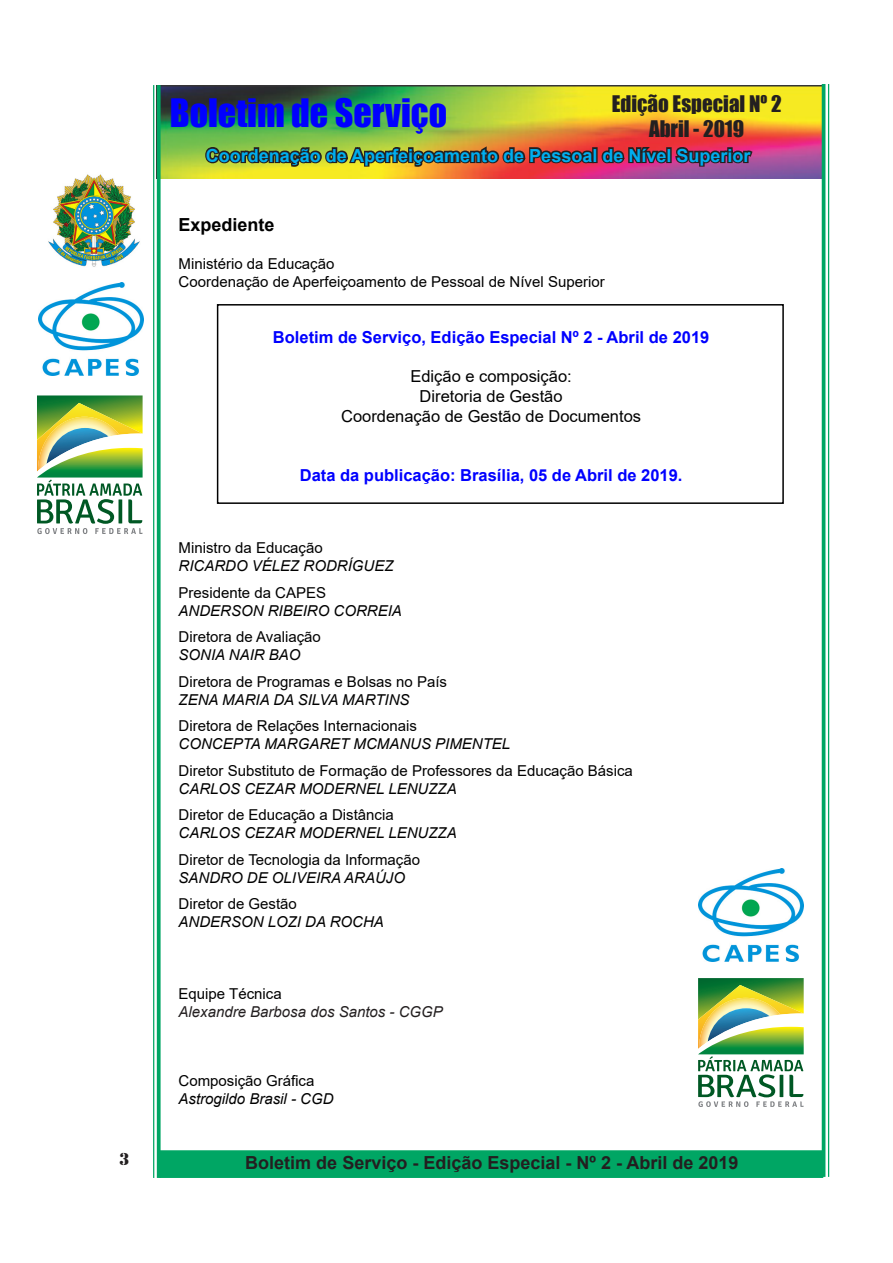
<style>
.page{position:relative;width:893px;height:1263px;background:#fff}
.page>*{position:absolute;margin:0;border:0;box-sizing:border-box;transform-origin:0 0}
.t1{font:36px "Impact";color:#00f}
.t2{font:21px/25.2px "Impact";color:#231f20;text-align:center}
.t3{font:700 18px "Arial";color:#00aeef}
.t4{font:700 18px "Arial";color:#231f20}
.t5{font:700 18px "Arial";color:#000}
.t6{font:18px "Stencil";color:#231f20}
.t7{font:700 16.5px "Arial";color:#00f}
.t8{font:16.5px "Arial";color:#000}
.t9{font:15px "Arial";color:#000}
.t10{font:italic 15px "Arial";color:#000}
.t11{font:italic 15px "Arial";color:#231f20}
</style>
<div class="page">
<img style="left:161px;top:85px;width:661px;height:93px">
<div style="left:159px;top:1150px;width:664px;height:28px;background:#00a664;border:2px solid #00a664"></div>
<hr style="left:153px;top:85px;width:1px;height:1093px;background:#00a664">
<svg style="left:157px;top:85px;width:4px;height:1093px;background:#17ad71"></svg>
<svg style="left:203px;top:137px;width:551px;height:31px;background:#8d5f37"></svg>
<hr style="left:822px;top:84px;width:3px;height:1093px;background:#00a664">
<hr style="left:828px;top:84px;width:1px;height:1093px;background:#00a664">
<img style="left:48px;top:174px;width:92px;height:93px">
<img style="left:38px;top:283px;width:106px;height:92px">
<svg style="left:37px;top:395px;width:106px;height:139px"></svg>
<div style="left:217px;top:304px;width:567px;height:200px;border:2px solid #000"></div>
<img style="left:698px;top:868px;width:106px;height:93px">
<svg style="left:698px;top:978px;width:106px;height:129px"></svg>
<p class="t6" style="left:119px;top:1148px;width:12px">3</p>
<h1 class="t1" style="left:170px;top:85px;width:279px">Boletim de Serviço</h1>
<h2 class="t2" style="left:612px;top:90px;width:171px">Edição Especial Nº 2<br>Abril - 2019</h2>
<p class="t3" style="left:206px;top:143px;width:546px">Coordenação de Aperfeiçoamento de Pessoal de Nível Superior</p>
<p class="t5" style="left:179px;top:212px;width:98px">Expediente</p>
<p class="t9" style="left:179px;top:253px;width:157px">Ministério da Educação</p>
<p class="t9" style="left:179px;top:271px;width:428px">Coordenação de Aperfeiçoamento de Pessoal de Nível Superior</p>
<p class="t7" style="left:273px;top:325px;width:438px">Boletim de Serviço, Edição Especial Nº 2 - Abril de 2019</p>
<p class="t8" style="left:410px;top:365px;width:163px">Edição e composição:</p>
<p class="t8" style="left:420px;top:385px;width:145px">Diretoria de Gestão</p>
<p class="t8" style="left:341px;top:405px;width:301px">Coordenação de Gestão de Documentos</p>
<p class="t7" style="left:300px;top:464px;width:384px">Data da publicação: Brasília, 05 de Abril de 2019.</p>
<p class="t9" style="left:179px;top:538px;width:146px">Ministro da Educação</p>
<p class="t10" style="left:179px;top:556px;width:217px">RICARDO VÉLEZ RODRÍGUEZ</p>
<p class="t9" style="left:179px;top:582px;width:149px">Presidente da CAPES</p>
<p class="t10" style="left:179px;top:601px;width:225px">ANDERSON RIBEIRO CORREIA</p>
<p class="t9" style="left:179px;top:627px;width:144px">Diretora de Avaliação</p>
<p class="t10" style="left:179px;top:645px;width:123px">SONIA NAIR BAO</p>
<p class="t9" style="left:179px;top:671px;width:270px">Diretora de Programas e Bolsas no País</p>
<p class="t10" style="left:179px;top:690px;width:232px">ZENA MARIA DA SILVA MARTINS</p>
<p class="t9" style="left:179px;top:716px;width:240px">Diretora de Relações Internacionais</p>
<p class="t10" style="left:179px;top:734px;width:333px">CONCEPTA MARGARET MCMANUS PIMENTEL</p>
<p class="t9" style="left:179px;top:760px;width:456px">Diretor Substituto de Formação de Professores da Educação Básica</p>
<p class="t10" style="left:179px;top:779px;width:280px">CARLOS CEZAR MODERNEL LENUZZA</p>
<p class="t9" style="left:179px;top:804px;width:217px">Diretor de Educação a Distância</p>
<p class="t10" style="left:179px;top:823px;width:280px">CARLOS CEZAR MODERNEL LENUZZA</p>
<p class="t9" style="left:179px;top:849px;width:243px">Diretor de Tecnologia da Informação</p>
<p class="t10" style="left:179px;top:868px;width:228px">SANDRO DE OLIVEIRA ARAÚJO</p>
<p class="t9" style="left:179px;top:893px;width:120px">Diretor de Gestão</p>
<p class="t10" style="left:179px;top:912px;width:207px">ANDERSON LOZI DA ROCHA</p>
<p class="t9" style="left:179px;top:983px;width:105px">Equipe Técnica</p>
<p class="t11" style="left:179px;top:1002px;width:266px">Alexandre Barbosa dos Santos - CGGP</p>
<p class="t9" style="left:179px;top:1070px;width:137px">Composição Gráfica</p>
<p class="t10" style="left:179px;top:1089px;width:157px">Astrogildo Brasil - CGD</p>
<p class="t4" style="left:245px;top:1150px;width:495px">Boletim de Serviço - Edição Especial - Nº 2 - Abril de 2019</p>
</div>
